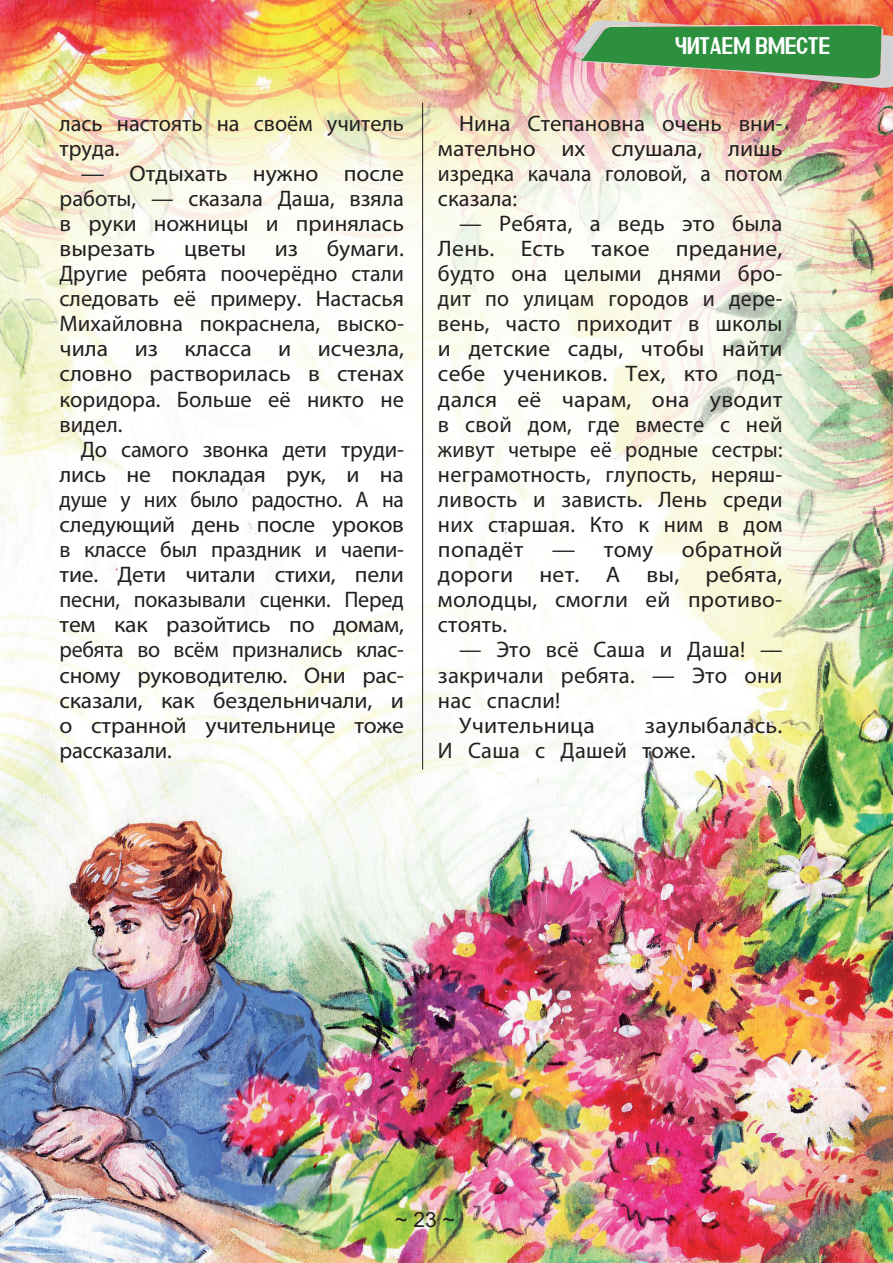
<style>
.page{position:relative;width:893px;height:1263px;background:#fff}
.page>*{position:absolute;margin:0;border:0;box-sizing:border-box;transform-origin:0 0}
.t1{font:24px "Azbuka Fixed";letter-spacing:.005em;color:#fff;scale:.85 1}
.t2{font:22.5px/25px "Myriad Pro";color:#231f20;text-align:justify}
.t3{font:22.5px/25px "Myriad Pro";color:#231f20;text-align:justify;scale:1.05 1}
.t4{font:21px "Arial";color:#231f20}
</style>
<div class="page">
<img style="left:0;top:0;width:893px;height:1263px">
<hr style="left:422px;top:103px;width:1px;height:666px;background:#231f20">
<img style="left:573px;top:20px;width:320px;height:69px">
<p class="t2" style="left:60px;top:110px;width:346px">лась настоять на своём учитель труда.</p>
<p class="t3" style="left:60px;top:160px;width:330px;text-indent:21px">— Отдыхать нужно после работы, — сказала Даша, взяла в руки ножницы и принялась вырезать</p>
<p class="t3" style="left:60px;top:236px;width:330px;text-indent:267px">бумаги.<br>Другие ребята поочерёдно стали следовать её примеру. Настасья Михайловна покраснела, выско&shy;чила из класса и исчезла, словно растворилась в стенах коридора. Больше её никто не видел.</p>
<p class="t2" style="left:60px;top:436px;width:346px;text-indent:21px">До самого звонка дети труди&shy;лись не покладая рук, и на душе у них было радостно. А на следующий день после уроков в классе был праздник и чаепи&shy;тие. Дети читали стихи, пели песни, показывали сценки. Перед тем как разойтись по домам, ребята во всём признались клас&shy;сному руководителю. Они рас&shy;сказали, как бездельничали, и о странной учительнице тоже рассказали.</p>
<p class="t3" style="left:184px;top:236px;width:61px">цветы</p>
<p class="t3" style="left:275px;top:236px;width:24px">из</p>
<p class="t1" style="left:675px;top:33px;width:183px">Читаем вместе</p>
<p class="t2" style="left:438px;top:110px;width:346px;text-indent:21px">Нина Степановна очень вни&shy;мательно их слушала, лишь изредка качала головой, а потом сказала:</p>
<p class="t2" style="left:438px;top:210px;width:346px;text-indent:21px">— Ребята, а ведь это была Лень. Есть такое предание, будто она целыми днями бро&shy;дит по улицам городов и дере&shy;вень, часто приходит в школы и детские сады, чтобы найти себе учеников. Тех, кто под&shy;дался её чарам, она уводит в свой дом, где вместе с ней живут четыре её родные сестры: неграмотность, глупость, неряш&shy;ливость и зависть. Лень среди них старшая. Кто к ним в дом попадёт</p>
<p class="t3" style="left:438px;top:537px;width:330px;text-indent:244px">обратной дороги нет. А вы, ребята, молодцы, смогли ей противо&shy;стоять.</p>
<p class="t2" style="left:459px;top:637px;width:325px">— Это всё Саша и Даша! —</p>
<p class="t2" style="left:438px;top:662px;width:346px">закричали ребята. — Это они</p>
<p class="t2" style="left:438px;top:687px;width:124px">нас спасли!</p>
<p class="t3" style="left:459px;top:712px;width:131px">Учительница</p>
<p class="t3" style="left:552px;top:537px;width:98px">— тому</p>
<p class="t3" style="left:438px;top:712px;width:330px;text-indent:207px">заулыбалась.<br>И Саша с Дашей тоже.</p>
<p class="t4" style="left:395px;top:1205px;width:61px">~ 23 ~</p>
</div>
